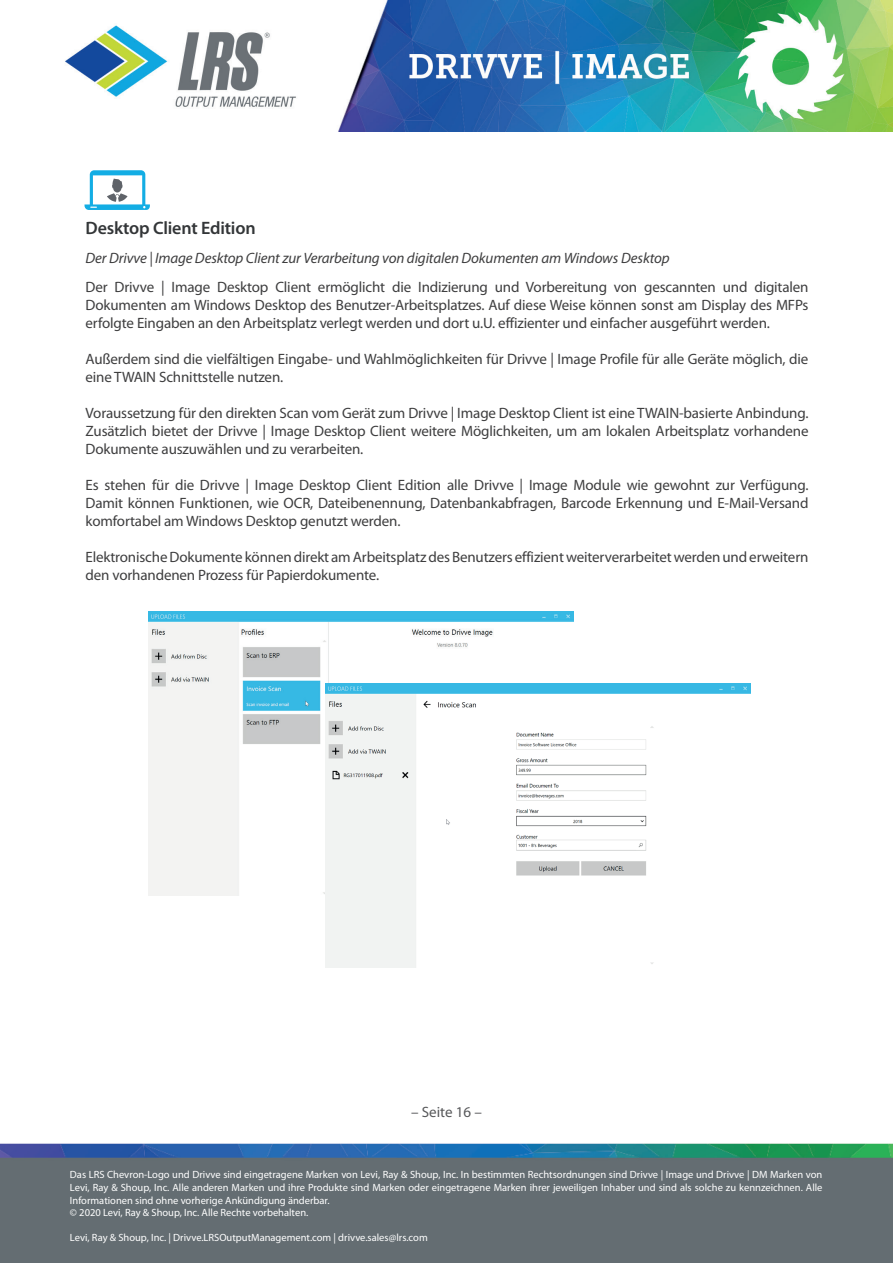
<style>
.page{position:relative;width:893px;height:1263px;background:#fff}
.page>*{position:absolute;margin:0;border:0;box-sizing:border-box;transform-origin:0 0}
.t1{font:600 18px "Myriad Pro";letter-spacing:-.01em;color:#333638}
.t2{font:15px/18px "Myriad Pro";letter-spacing:-.01em;color:#3e3e3f;text-align:justify}
.t3{font:italic 15px "Myriad Pro";letter-spacing:-.01em;color:#3e3e3f}
.t4{font:15px "Myriad Pro";color:#57585a}
.t5{font:10.5px/12.6px "Myriad Pro";color:#fff}
</style>
<div class="page">
<img style="left:65px;top:1px;width:828px;height:130px">
<img style="left:0;top:1143px;width:893px;height:120px">
<svg style="left:85px;top:170px;width:65px;height:40px"></svg>
<img style="left:148px;top:612px;width:426px;height:283px">
<img style="left:326px;top:684px;width:425px;height:283px">
<p class="t1" style="left:86px;top:218px;width:172px">Desktop Client Edition</p>
<p class="t3" style="left:86px;top:250px;width:586px">Der Drivve | Image Desktop Client zur Verarbeitung von digitalen Dokumenten am Windows Desktop</p>
<p class="t2" style="left:86px;top:278px;width:724px">Der Drivve | Image Desktop Client ermöglicht die Indizierung und Vorbereitung von gescannten und digitalen Dokumenten am Windows Desktop des Benutzer-Arbeitsplatzes. Auf diese Weise können sonst am Display des MFPs erfolgte Eingaben an den Arbeitsplatz verlegt werden und dort u.U. effizienter und einfacher ausgeführt werden.</p>
<p class="t2" style="left:86px;top:350px;width:724px">Außerdem sind die vielfältigen Eingabe- und Wahlmöglichkeiten für Drivve | Image Profile für alle Geräte möglich, die eine TWAIN Schnittstelle nutzen.</p>
<p class="t2" style="left:86px;top:404px;width:724px">Voraussetzung für den direkten Scan vom Gerät zum Drivve | Image Desktop Client ist eine TWAIN-basierte Anbindung.<br>Zusätzlich bietet der Drivve | Image Desktop Client weitere Möglichkeiten, um am lokalen Arbeitsplatz vorhandene Dokumente auszuwählen und zu verarbeiten.</p>
<p class="t2" style="left:86px;top:476px;width:724px">Es stehen für die Drivve | Image Desktop Client Edition alle Drivve | Image Module wie gewohnt zur Verfügung.<br>Damit können Funktionen, wie OCR, Dateibenennung, Datenbankabfragen, Barcode Erkennung und E-Mail-Versand komfortabel am Windows Desktop genutzt werden.</p>
<p class="t2" style="left:86px;top:548px;width:724px">Elektronische Dokumente können direkt am Arbeitsplatz des Benutzers effizient weiterverarbeitet werden und erweitern den vorhandenen Prozess für Papierdokumente.</p>
<p class="t4" style="left:411px;top:1104px;width:72px">– Seite 16 –</p>
<p class="t5" style="left:70px;top:1169px;width:754px">Das LRS Chevron-Logo und Drivve sind eingetragene Marken von Levi, Ray &amp; Shoup, Inc. In bestimmten Rechtsordnungen sind Drivve | Image und Drivve | DM Marken von Levi, Ray &amp; Shoup, Inc. Alle anderen Marken und ihre Produkte sind Marken oder eingetragene Marken ihrer jeweiligen Inhaber und sind als solche zu kennzeichnen. Alle Informationen sind ohne vorherige Ankündigung änderbar.<br>© 2020 Levi, Ray &amp; Shoup, Inc. Alle Rechte vorbehalten.</p>
<p class="t5" style="left:70px;top:1232px;width:359px">Levi, Ray &amp; Shoup, Inc. | Drivve.LRSOutputManagement.com | drivve.sales@lrs.com</p>
</div>
